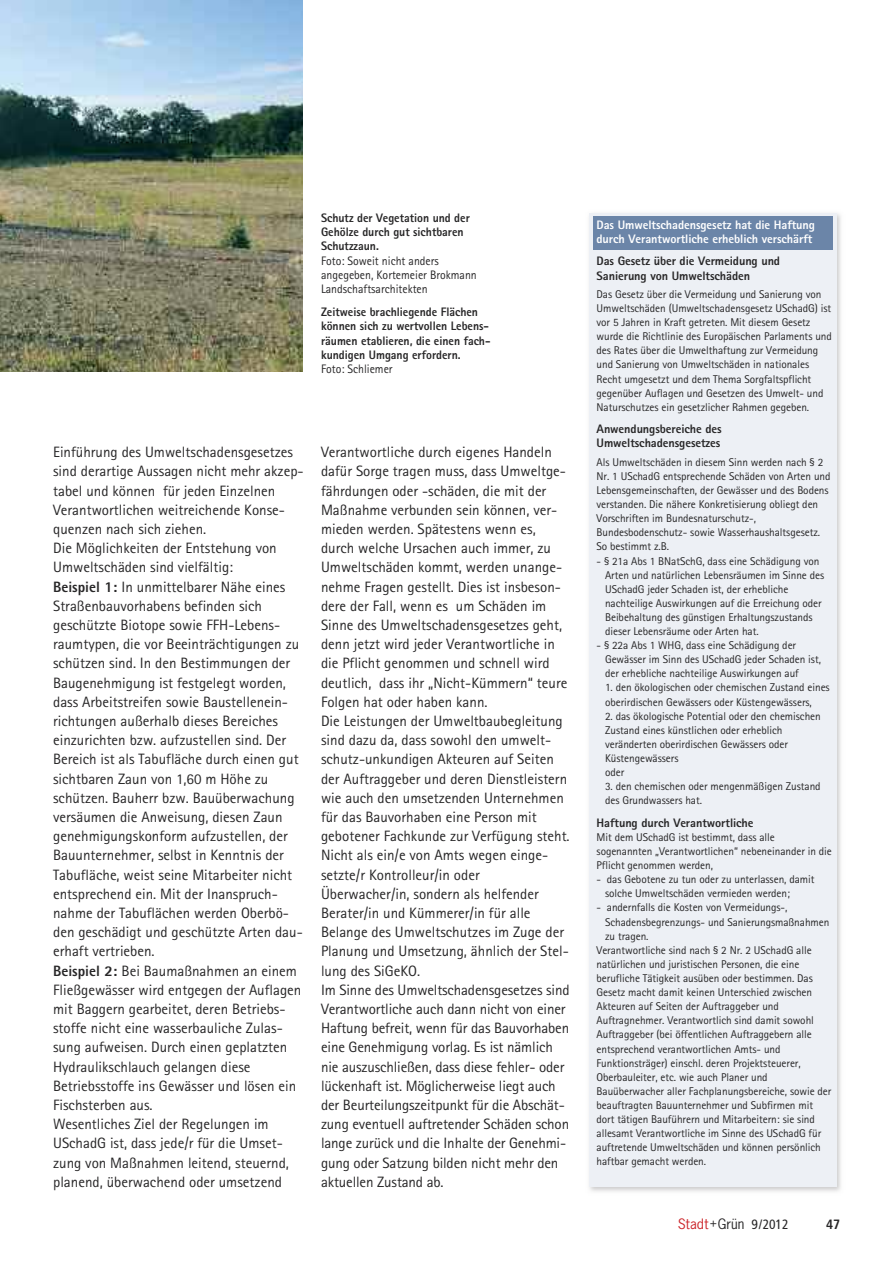
<style>
.page{position:relative;width:893px;height:1263px;background:#fff}
.page>*{position:absolute;margin:0;border:0;box-sizing:border-box;transform-origin:0 0}
.t1{font:15px/19.2px "Agfa Rotis Sans Serif";color:#272627}
.t2{font:condensed 13.5px "Frutiger";color:#272627}
.t3{font:700 condensed 13.5px "Frutiger";color:#272627}
.t4{font:800 12.3px/14.2px "Agfa Rotis Sans Serif";color:#272627;scale:.96 1}
.t5{font:800 12.3px/14.1px "Agfa Rotis Sans Serif";color:#272627}
.t6{font:12.3px/14.2px "Agfa Rotis Sans Serif";color:#272627;scale:.96 1}
.t7{font:800 12.3px/14.1px "Agfa Rotis Sans Serif";letter-spacing:-.005em;color:#fff}
.t8{font:11.25px/14.1px "Agfa Rotis Sans Serif";letter-spacing:-.005em;color:#272627}
.s1{font-weight:800}
.s2{font-family:"News Gothic";font-stretch:normal;color:#cc262b}
.s3{font-family:"News Gothic";font-stretch:normal;font-size:12px}
.s4{font-family:"News Gothic";font-stretch:normal}
</style>
<div class="page">
<img style="left:589px;top:213px;width:252px;height:979px">
<div style="left:589px;top:213px;width:247px;height:973px;background:#edf0f5"></div>
<div style="left:593px;top:216px;width:240px;height:34px;background:#6b85a8"></div>
<img style="left:0;top:0;width:303px;height:372px">
<p class="t4" style="left:321px;top:212px;width:156px">Schutz der Vegetation und der<br>Gehölze durch gut sichtbaren<br>Schutzzaun.</p>
<p class="t6" style="left:321px;top:255px;width:164px">Foto: Soweit nicht anders angegeben, Kortemeier Brokmann<br>Landschaftsarchitekten</p>
<p class="t4" style="left:321px;top:306px;width:178px">Zeitweise brachliegende Flächen können sich zu wertvollen Lebens&shy;räumen etablieren, die einen fach&shy;kundigen Umgang erfordern.</p>
<p class="t6" style="left:321px;top:363px;width:76px">Foto: Schliemer</p>
<p class="t1" style="left:53px;top:444px;width:252px">Einführung des Umweltschadensgesetzes sind derartige Aussagen nicht mehr akzep&shy;tabel und können für jeden Einzelnen Verantwortlichen weitreichende Konse&shy;quenzen nach sich ziehen.<br>Die Möglichkeiten der Entstehung von Umweltschäden sind vielfältig:<br><span class="s1">Beispiel 1:</span> In unmittelbarer Nähe eines Straßenbauvorhabens befinden sich geschützte Biotope sowie FFH-Lebens&shy;raumtypen, die vor Beeinträchtigungen zu schützen sind. In den Bestimmungen der Baugenehmigung ist festgelegt worden, dass Arbeitstreifen sowie Baustellenein&shy;richtungen außerhalb dieses Bereiches einzurichten bzw. aufzustellen sind. Der Bereich ist als Tabufläche durch einen gut sichtbaren Zaun von 1,60 m Höhe zu schützen. Bauherr bzw. Bauüberwachung versäumen die Anweisung, diesen Zaun genehmigungskonform aufzustellen, der Bauunternehmer, selbst in Kenntnis der Tabufläche, weist seine Mitarbeiter nicht entsprechend ein. Mit der Inanspruch&shy;nahme der Tabuflächen werden Oberbö&shy;den geschädigt und geschützte Arten dau&shy;erhaft vertrieben.<br><span class="s1">Beispiel 2:</span> Bei Baumaßnahmen an einem Fließgewässer wird entgegen der Auflagen mit Baggern gearbeitet, deren Betriebs&shy;stoffe nicht eine wasserbauliche Zulas&shy;sung aufweisen. Durch einen geplatzten Hydraulikschlauch gelangen diese Betriebsstoffe ins Gewässer und lösen ein Fischsterben aus.<br>Wesentliches Ziel der Regelungen im USchadG ist, dass jede/r für die Umset&shy;zung von Maßnahmen leitend, steuernd, planend, überwachend oder umsetzend</p>
<p class="t1" style="left:321px;top:444px;width:250px">Verantwortliche durch eigenes Handeln dafür Sorge tragen muss, dass Umweltge&shy;fährdungen oder -schäden, die mit der Maßnahme verbunden sein können, ver&shy;mieden werden. Spätestens wenn es, durch welche Ursachen auch immer, zu Umweltschäden kommt, werden unange&shy;nehme Fragen gestellt. Dies ist insbeson&shy;dere der Fall, wenn es um Schäden im Sinne des Umweltschadensgesetzes geht, denn jetzt wird jeder Verantwortliche in die Pflicht genommen und schnell wird deutlich, dass ihr „Nicht-Kümmern“ teure Folgen hat oder haben kann.<br>Die Leistungen der Umweltbaubegleitung sind dazu da, dass sowohl den umwelt&shy;schutz-unkundigen Akteuren auf Seiten der Auftraggeber und deren Dienstleistern wie auch den umsetzenden Unternehmen für das Bauvorhaben eine Person mit gebotener Fachkunde zur Verfügung steht.<br>Nicht als ein/e von Amts wegen einge&shy;setzte/r Kontrolleur/in oder Überwacher/in, sondern als helfender Berater/in und Kümmerer/in für alle Belange des Umweltschutzes im Zuge der Planung und Umsetzung, ähnlich der Stel&shy;lung des SiGeKO.<br>Im Sinne des Umweltschadensgesetzes sind Verantwortliche auch dann nicht von einer Haftung befreit, wenn für das Bauvorhaben eine Genehmigung vorlag. Es ist nämlich nie auszuschließen, dass diese fehler- oder lückenhaft ist. Möglicherweise liegt auch der Beurteilungszeitpunkt für die Abschät&shy;zung eventuell auftretender Schäden schon lange zurück und die Inhalte der Genehmi&shy;gung oder Satzung bilden nicht mehr den aktuellen Zustand ab.</p>
<p class="t7" style="left:597px;top:219px;width:220px">Das Umweltschadensgesetz hat die Haftung durch Verantwortliche erheblich verschärft</p>
<p class="t5" style="left:597px;top:255px;width:185px">Das Gesetz über die Vermeidung und<br>Sanierung von Umweltschäden</p>
<p class="t8" style="left:597px;top:288px;width:237px">Das Gesetz über die Vermeidung und Sanierung von Umweltschäden (Umweltschadensgesetz USchadG) ist vor 5 Jahren in Kraft getreten. Mit diesem Gesetz wurde die Richtlinie des Europäischen Parlaments und des Rates über die Umwelthaftung zur Vermeidung und Sanierung von Umweltschäden in nationales Recht umgesetzt und dem Thema Sorgfaltspflicht gegenüber Auflagen und Gesetzen des Umwelt- und Naturschutzes ein gesetzlicher Rahmen gegeben.</p>
<p class="t5" style="left:597px;top:423px;width:127px">Anwendungsbereiche des<br>Umweltschadensgesetzes</p>
<p class="t8" style="left:597px;top:456px;width:235px">Als Umweltschäden in diesem Sinn werden nach § 2<br>Nr. 1 USchadG entsprechende Schäden von Arten und Lebensgemeinschaften, der Gewässer und des Bodens verstanden. Die nähere Konkretisierung obliegt den Vorschriften im Bundesnaturschutz-, Bundesbodenschutz- sowie Wasserhaushaltsgesetz.<br>So bestimmt z.B.</p>
<p class="t8" style="left:605px;top:555px;width:221px;text-indent:-9px">- § 21a Abs 1 BNatSchG, dass eine Schädigung von Arten und natürlichen Lebensräumen im Sinne des USchadG jeder Schaden ist, der erhebliche nachteilige Auswirkungen auf die Erreichung oder Beibehaltung des günstigen Erhaltungszustands dieser Lebensräume oder Arten hat.</p>
<p class="t8" style="left:605px;top:639px;width:217px;text-indent:-9px">- § 22a Abs 1 WHG, dass eine Schädigung der<br>Gewässer im Sinn des USchadG jeder Schaden ist, der erhebliche nachteilige Auswirkungen auf</p>
<p class="t8" style="left:605px;top:682px;width:226px">1. den ökologischen oder chemischen Zustand eines oberirdischen Gewässers oder Küstengewässers,</p>
<p class="t8" style="left:605px;top:710px;width:217px">2. das ökologische Potential oder den chemischen<br>Zustand eines künstlichen oder erheblich veränderten oberirdischen Gewässers oder<br>Küstengewässers<br>oder</p>
<p class="t8" style="left:605px;top:780px;width:217px">3. den chemischen oder mengenmäßigen Zustand des Grundwassers hat.</p>
<p class="t5" style="left:597px;top:817px;width:159px">Haftung durch Verantwortliche</p>
<p class="t8" style="left:597px;top:831px;width:237px">Mit dem USchadG ist bestimmt, dass alle sogenannten „Verantwortlichen“ nebeneinander in die<br>Pflicht genommen werden,</p>
<p class="t8" style="left:605px;top:873px;width:211px;text-indent:-9px">- das Gebotene zu tun oder zu unterlassen, damit solche Umweltschäden vermieden werden;</p>
<p class="t8" style="left:597px;top:902px;width:192px">- andernfalls die Kosten von Vermeidungs-,</p>
<p class="t8" style="left:605px;top:916px;width:226px">Schadensbegrenzungs- und Sanierungsmaßnahmen</p>
<p class="t8" style="left:605px;top:930px;width:45px">zu tragen.</p>
<p class="t8" style="left:597px;top:944px;width:217px">Verantwortliche sind nach § 2 Nr. 2 USchadG alle</p>
<p class="t8" style="left:597px;top:958px;width:204px">natürlichen und juristischen Personen, die eine</p>
<p class="t8" style="left:597px;top:972px;width:218px">berufliche Tätigkeit ausüben oder bestimmen. Das</p>
<p class="t8" style="left:597px;top:986px;width:217px">Gesetz macht damit keinen Unterschied zwischen</p>
<p class="t8" style="left:597px;top:1000px;width:184px">Akteuren auf Seiten der Auftraggeber und</p>
<p class="t8" style="left:597px;top:1014px;width:219px">Auftragnehmer. Verantwortlich sind damit sowohl</p>
<p class="t8" style="left:597px;top:1029px;width:217px">Auftraggeber (bei öffentlichen Auftraggebern alle</p>
<p class="t8" style="left:597px;top:1043px;width:186px">entsprechend verantwortlichen Amts- und</p>
<p class="t8" style="left:597px;top:1057px;width:206px">Funktionsträger) einschl. deren Projektsteuerer,</p>
<p class="t8" style="left:597px;top:1071px;width:173px">Oberbauleiter, etc. wie auch Planer und</p>
<p class="t8" style="left:597px;top:1085px;width:236px">Bauüberwacher aller Fachplanungsbereiche, sowie der</p>
<p class="t8" style="left:597px;top:1099px;width:218px">beauftragten Bauunternehmer und Subfirmen mit</p>
<p class="t8" style="left:597px;top:1113px;width:220px">dort tätigen Bauführern und Mitarbeitern: sie sind</p>
<p class="t8" style="left:597px;top:1127px;width:226px">allesamt Verantwortliche im Sinne des USchadG für</p>
<p class="t8" style="left:597px;top:1141px;width:226px">auftretende Umweltschäden und können persönlich</p>
<p class="t8" style="left:597px;top:1155px;width:111px">haftbar gemacht werden.</p>
<p class="t2" style="left:678px;top:1218px;width:112px"><span class="s2">Stadt</span><span class="s3">+</span><span class="s4">Grün</span> 9/2012</p>
<p class="t3" style="left:826px;top:1218px;width:16px">47</p>
</div>
